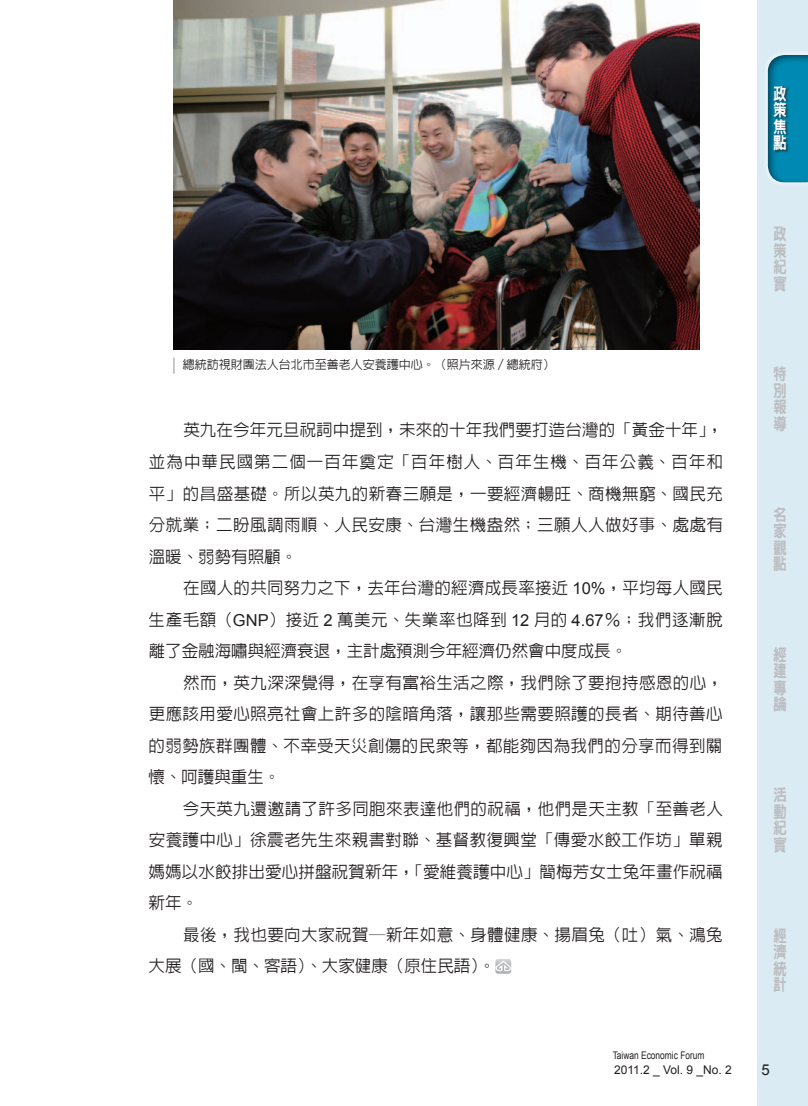
<style>
.page{position:relative;width:808px;height:1106px;background:#fff}
.page>*{position:absolute;margin:0;border:0;box-sizing:border-box;transform-origin:0 0}
.t1{font:500 16.5px/31.5px "Lin Gothic";letter-spacing:.025em;color:#231f20;text-align:justify}
.t2{font:800 16.5px/16.5px "Lin Gothic";color:#bcbdc0;text-align:justify;scale:.8 1}
.t3{font:800 16.5px/16.5px "Lin Gothic";color:#fff;text-align:justify;scale:.8 1}
.t4{font:15px "Arial";color:#231f20}
.t5{font:500 12px "Lin Gothic";color:#231f20}
.t6{font:12px "Arial";color:#231f20}
.t7{font:10.5px "Arial";color:#231f20;scale:.8 1}
.s1{font-family:"Arial";font-weight:400}
</style>
<div class="page">
<div style="left:757px;top:0;width:51px;height:1106px;background:#daebf4"></div>
<div style="left:762px;top:49px;width:46px;height:139px;background:#deedf5"></div>
<div style="left:766px;top:53px;width:42px;height:130px;background:#231f20;opacity:.6"></div>
<div style="left:773px;top:85px;width:16px;height:69px;background:#231f20;opacity:.75"></div>
<svg style="left:495px;top:959px;width:16px;height:14px"></svg>
<img style="left:496px;top:960px;width:15px;height:11px">
<img style="left:174px;top:0;width:525px;height:349px">
<svg style="left:174px;top:357px;width:1px;height:17px"></svg>
<p class="t3" style="left:773px;top:85px;width:18px">政策焦點</p>
<p class="t5" style="left:183px;top:358px;width:373px">總統訪視財團法人台北市至善老人安養護中心。（照片來源∕總統府）</p>
<p class="t1" style="left:149px;top:414px;width:576px;text-indent:35px">英九在今年元旦祝詞中提到，未來的十年我們要打造台灣的「黃金十年」，並為中華民國第二個一百年奠定「百年樹人、百年生機、百年公義、百年和平」的昌盛基礎。所以英九的新春三願是，一要經濟暢旺、商機無窮、國民充分就業；二盼風調雨順、人民安康、台灣生機盎然；三願人人做好事、處處有溫暖、弱勢有照顧。</p>
<p class="t1" style="left:149px;top:572px;width:576px;text-indent:35px">在國人的共同努力之下，去年台灣的經濟成長率接近 <span class="s1">10%</span>，平均每人國民生產毛額（<span class="s1">GNP</span>）接近 <span class="s1">2</span> 萬美元、失業率也降到 <span class="s1">12</span> 月的 <span class="s1">4.67</span>％；我們逐漸脫離了金融海嘯與經濟衰退，主計處預測今年經濟仍然會中度成長。</p>
<p class="t1" style="left:148px;top:666px;width:576px;text-indent:35px">然而，英九深深覺得，在享有富裕生活之際，我們除了要抱持感恩的心，更應該用愛心照亮社會上許多的陰暗角落，讓那些需要照護的長者、期待善心的弱勢族群團體、不幸受天災創傷的民眾等，都能夠因為我們的分享而得到關懷、呵護與重生。</p>
<p class="t1" style="left:149px;top:792px;width:576px;text-indent:34px">今天英九還邀請了許多同胞來表達他們的祝福，他們是天主教「至善老人安養護中心」徐震老先生來親書對聯、基督教復興堂「傳愛水餃工作坊」單親媽媽以水餃排出愛心拼盤祝賀新年，「愛維養護中心」簡梅芳女士兔年畫作祝福新年。</p>
<p class="t1" style="left:149px;top:918px;width:576px;text-indent:34px">最後，我也要向大家祝賀─新年如意、身體健康、揚眉兔（吐）氣、鴻兔大展（國、閩、客語）、大家健康（原住民語）。</p>
<p class="t2" style="left:773px;top:225px;width:18px">政策紀實</p>
<p class="t2" style="left:773px;top:366px;width:18px">特別報導</p>
<p class="t2" style="left:773px;top:506px;width:18px">名家觀點</p>
<p class="t2" style="left:773px;top:646px;width:18px">經建專論</p>
<p class="t2" style="left:773px;top:786px;width:18px">活動紀實</p>
<p class="t2" style="left:773px;top:927px;width:18px">經濟統計</p>
<p class="t7" style="left:613px;top:1048px;width:116px">Taiwan Economic Forum</p>
<p class="t6" style="left:614px;top:1061px;width:119px">2011.2 _ Vol. 9 _No. 2</p>
<p class="t4" style="left:762px;top:1059px;width:10px">5</p>
</div>
